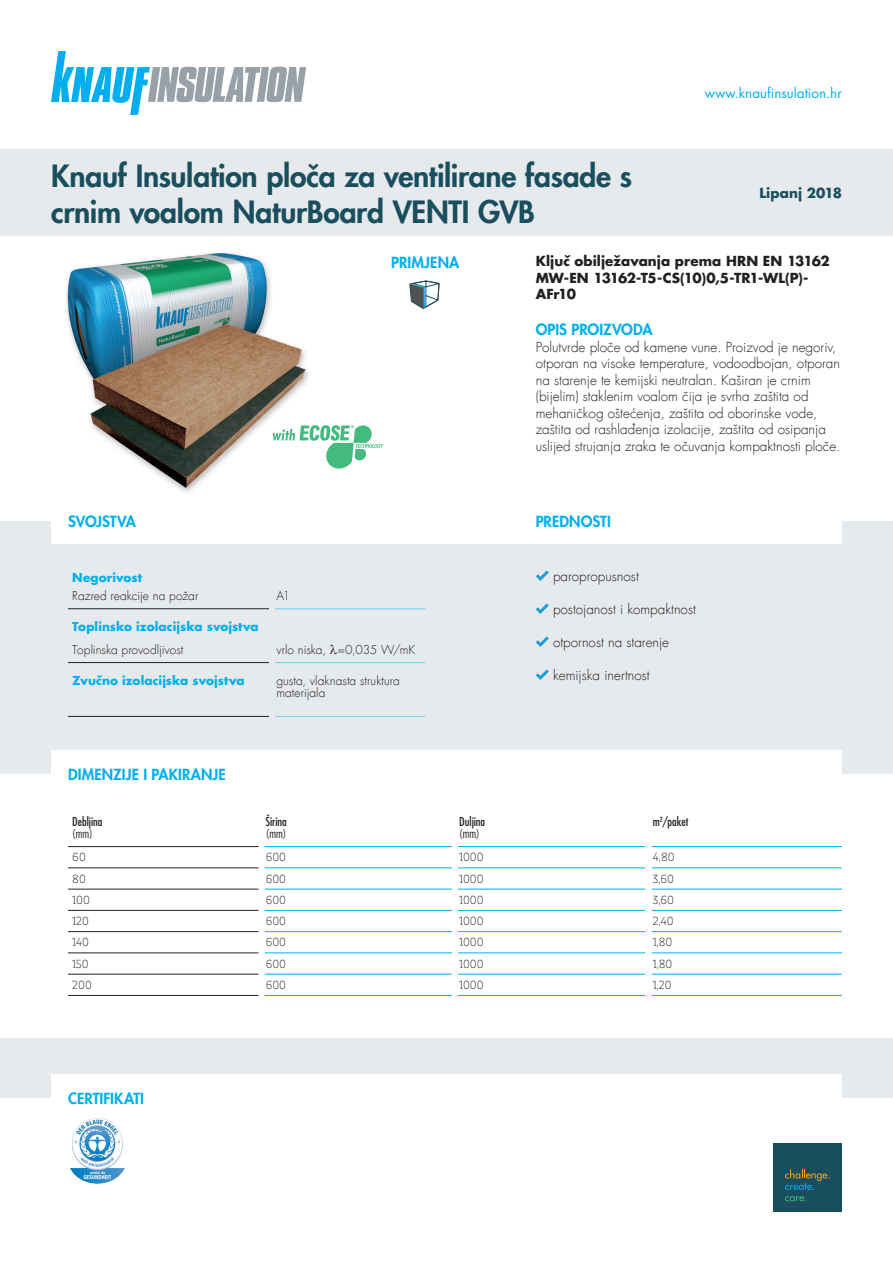
<style>
.page{position:relative;width:893px;height:1263px;background:#fff}
.page>*{position:absolute;margin:0;border:0;box-sizing:border-box;transform-origin:0 0}
.t1{font:30px/36px "Futura LT Heavy";letter-spacing:-.01em;color:#184e5d}
.t2{font:15px "Futura LT Heavy";letter-spacing:.005em;color:#00aeef}
.t3{font:300 13.5px/16.5px "Futura LT";color:#231f20}
.t4{font:700 13.5px/16.5px "Futura X";letter-spacing:.005em;color:#231f20}
.t5{font:13.5px "Futura X";color:#00aeef}
.t6{font:700 13.5px "Futura X";letter-spacing:.005em;color:#184e5d}
.t7{font:300 12px/12px "Futura LT";color:#231f20}
.t8{font:300 12px "Dobra Slab";color:#231f20}
.t9{font:700 12px "Futura X";letter-spacing:.005em;color:#00aeef}
.t10{font:500 condensed 12px "Futura X";color:#231f20}
.t11{font:300 condensed 12px "Futura X";color:#231f20}
</style>
<div class="page">
<svg style="left:51px;top:51px;width:255px;height:64px"></svg>
<div style="left:0;top:149px;width:893px;height:87px;background:#e7eaec"></div>
<div style="left:0;top:1038px;width:893px;height:60px;background:#e7eaec"></div>
<div style="left:51px;top:1074px;width:791px;height:47px;background:#fff"></div>
<img style="left:70px;top:1118px;width:55px;height:66px">
<svg style="left:409px;top:280px;width:31px;height:29px"></svg>
<div style="left:774px;top:1144px;width:68px;height:68px;background:#184e5d"></div>
<svg style="left:785px;top:1169px;width:45px;height:21px"></svg>
<svg style="left:785px;top:1196px;width:21px;height:5px"></svg>
<img style="left:66px;top:253px;width:243px;height:239px">
<svg style="left:273px;top:425px;width:110px;height:44px"></svg>
<div style="left:0;top:521px;width:893px;height:253px;background:#e7eaec"></div>
<div style="left:51px;top:497px;width:472px;height:47px;background:#fff"></div>
<div style="left:51px;top:750px;width:791px;height:47px;background:#fff"></div>
<div style="left:519px;top:497px;width:323px;height:47px;background:#fff"></div>
<hr style="left:68px;top:608px;width:201px;height:1px;background:#231f20">
<hr style="left:68px;top:662px;width:201px;height:1px;background:#231f20">
<hr style="left:68px;top:716px;width:201px;height:1px;background:#231f20">
<hr style="left:275px;top:608px;width:150px;height:1px;background:#6bcff6">
<hr style="left:275px;top:662px;width:150px;height:1px;background:#6bcff6">
<hr style="left:275px;top:716px;width:150px;height:1px;background:#6bcff6">
<svg style="left:536px;top:570px;width:13px;height:11px"></svg>
<svg style="left:536px;top:603px;width:13px;height:11px"></svg>
<svg style="left:536px;top:636px;width:13px;height:11px"></svg>
<svg style="left:536px;top:669px;width:13px;height:11px"></svg>
<svg style="left:68px;top:847px;width:774px;height:148px"></svg>
<hr style="left:264px;top:867px;width:188px;height:1px;background:#00aeef">
<hr style="left:458px;top:867px;width:187px;height:1px;background:#00aeef">
<hr style="left:651px;top:867px;width:191px;height:1px;background:#00aeef">
<hr style="left:264px;top:846px;width:188px;height:1px;background:#00aeef">
<hr style="left:458px;top:846px;width:187px;height:1px;background:#00aeef">
<hr style="left:651px;top:846px;width:191px;height:1px;background:#00aeef">
<hr style="left:264px;top:889px;width:188px;height:1px;background:#00aeef">
<hr style="left:458px;top:889px;width:187px;height:1px;background:#00aeef">
<hr style="left:651px;top:889px;width:191px;height:1px;background:#00aeef">
<hr style="left:264px;top:910px;width:188px;height:1px;background:#00aeef">
<hr style="left:458px;top:910px;width:187px;height:1px;background:#00aeef">
<hr style="left:651px;top:910px;width:191px;height:1px;background:#00aeef">
<hr style="left:264px;top:931px;width:188px;height:1px;background:#00aeef">
<hr style="left:458px;top:931px;width:187px;height:1px;background:#00aeef">
<hr style="left:651px;top:931px;width:191px;height:1px;background:#00aeef">
<hr style="left:264px;top:953px;width:188px;height:1px;background:#00aeef">
<hr style="left:458px;top:953px;width:187px;height:1px;background:#00aeef">
<hr style="left:651px;top:953px;width:191px;height:1px;background:#00aeef">
<hr style="left:264px;top:974px;width:188px;height:1px;background:#00aeef">
<hr style="left:458px;top:974px;width:187px;height:1px;background:#00aeef">
<hr style="left:651px;top:974px;width:191px;height:1px;background:#00aeef">
<hr style="left:264px;top:995px;width:188px;height:1px;background:#00aeef">
<hr style="left:458px;top:995px;width:187px;height:1px;background:#00aeef">
<hr style="left:651px;top:995px;width:191px;height:1px;background:#00aeef">
<div style="left:258px;top:846px;width:6px;height:22px;background:#fff"></div>
<div style="left:452px;top:846px;width:6px;height:22px;background:#fff"></div>
<div style="left:645px;top:846px;width:6px;height:22px;background:#fff"></div>
<div style="left:258px;top:868px;width:6px;height:21px;background:#fff"></div>
<div style="left:452px;top:868px;width:6px;height:21px;background:#fff"></div>
<div style="left:645px;top:868px;width:6px;height:21px;background:#fff"></div>
<div style="left:258px;top:889px;width:6px;height:21px;background:#fff"></div>
<div style="left:452px;top:889px;width:6px;height:21px;background:#fff"></div>
<div style="left:645px;top:889px;width:6px;height:21px;background:#fff"></div>
<div style="left:258px;top:910px;width:6px;height:22px;background:#fff"></div>
<div style="left:452px;top:910px;width:6px;height:22px;background:#fff"></div>
<div style="left:645px;top:910px;width:6px;height:22px;background:#fff"></div>
<div style="left:258px;top:932px;width:6px;height:21px;background:#fff"></div>
<div style="left:452px;top:932px;width:6px;height:21px;background:#fff"></div>
<div style="left:645px;top:932px;width:6px;height:21px;background:#fff"></div>
<div style="left:258px;top:953px;width:6px;height:21px;background:#fff"></div>
<div style="left:452px;top:953px;width:6px;height:21px;background:#fff"></div>
<div style="left:645px;top:953px;width:6px;height:21px;background:#fff"></div>
<div style="left:258px;top:974px;width:6px;height:21px;background:#fff"></div>
<div style="left:452px;top:974px;width:6px;height:21px;background:#fff"></div>
<div style="left:645px;top:974px;width:6px;height:21px;background:#fff"></div>
<hr style="left:68px;top:846px;width:190px;height:1px;background:#231f20">
<hr style="left:68px;top:889px;width:190px;height:1px;background:#231f20">
<hr style="left:68px;top:910px;width:190px;height:1px;background:#231f20">
<hr style="left:68px;top:931px;width:190px;height:1px;background:#231f20">
<hr style="left:68px;top:953px;width:190px;height:1px;background:#231f20">
<hr style="left:68px;top:974px;width:190px;height:1px;background:#231f20">
<hr style="left:68px;top:995px;width:190px;height:1px;background:#231f20">
<hr style="left:68px;top:867px;width:190px;height:1px;background:#231f20">
<h1 class="t1" style="left:51px;top:157px;width:583px">Knauf Insulation ploča za ventilirane fasade s crnim voalom NaturBoard VENTI GVB</h1>
<p class="t5" style="left:705px;top:84px;width:139px">www.knaufinsulation.hr</p>
<p class="t6" style="left:760px;top:184px;width:84px">Lipanj 2018</p>
<p class="t2" style="left:68px;top:512px;width:69px">SVOJSTVA</p>
<p class="t2" style="left:391px;top:252px;width:70px">PRIMJENA</p>
<p class="t4" style="left:536px;top:253px;width:296px">Ključ obilježavanja prema HRN EN 13162<br>MW-EN 13162-T5-CS(10)0,5-TR1-WL(P)-<br>AFr10</p>
<p class="t2" style="left:536px;top:320px;width:118px">OPIS PROIZVODA</p>
<p class="t3" style="left:536px;top:339px;width:306px">Polutvrde ploče od kamene vune. Proizvod je negoriv, otporan na visoke temperature, vodoodbojan, otporan na starenje te kemijski neutralan. Kaširan je crnim (bijelim) staklenim voalom čija je svrha zaštita od mehaničkog oštećenja, zaštita od oborinske vode, zaštita od rashlađenja izolacije, zaštita od osipanja uslijed strujanja zraka te očuvanja kompaktnosti ploče.</p>
<p class="t2" style="left:536px;top:512px;width:77px">PREDNOSTI</p>
<p class="t9" style="left:72px;top:569px;width:71px">Negorivost</p>
<p class="t7" style="left:72px;top:590px;width:128px">Razred reakcije na požar</p>
<p class="t7" style="left:276px;top:590px;width:15px">A1</p>
<p class="t9" style="left:72px;top:619px;width:188px">Toplinsko izolacijska svojstva</p>
<p class="t7" style="left:72px;top:644px;width:113px">Toplinska provodljivost</p>
<p class="t7" style="left:276px;top:644px;width:140px">vrlo niska, =0,035 W/mK</p>
<p class="t9" style="left:72px;top:673px;width:174px">Zvučno izolacijska svojstva</p>
<p class="t7" style="left:276px;top:675px;width:125px">gusta, vlaknasta struktura materijala</p>
<p class="t3" style="left:553px;top:568px;width:87px">paropropusnost</p>
<p class="t3" style="left:553px;top:601px;width:144px">postojanost i kompaktnost</p>
<p class="t3" style="left:553px;top:634px;width:118px">otpornost na starenje</p>
<p class="t3" style="left:553px;top:667px;width:98px">kemijska inertnost</p>
<p class="t2" style="left:68px;top:764px;width:159px">DIMENZIJE I PAKIRANJE</p>
<p class="t10" style="left:72px;top:814px;width:32px">Debljina</p>
<p class="t11" style="left:72px;top:826px;width:22px">(mm)</p>
<p class="t10" style="left:266px;top:814px;width:23px">Širina</p>
<p class="t11" style="left:266px;top:826px;width:22px">(mm)</p>
<p class="t10" style="left:459px;top:814px;width:27px">Duljina</p>
<p class="t11" style="left:459px;top:826px;width:22px">(mm)</p>
<p class="t10" style="left:653px;top:814px;width:37px">m<sup>2</sup>/paket</p>
<p class="t8" style="left:72px;top:850px;width:15px">60</p>
<p class="t8" style="left:266px;top:850px;width:22px">600</p>
<p class="t8" style="left:459px;top:850px;width:26px">1000</p>
<p class="t8" style="left:653px;top:850px;width:23px">4,80</p>
<p class="t8" style="left:72px;top:871px;width:15px">80</p>
<p class="t8" style="left:266px;top:871px;width:22px">600</p>
<p class="t8" style="left:459px;top:871px;width:26px">1000</p>
<p class="t8" style="left:653px;top:871px;width:23px">3,60</p>
<p class="t8" style="left:72px;top:893px;width:19px">100</p>
<p class="t8" style="left:266px;top:893px;width:22px">600</p>
<p class="t8" style="left:459px;top:893px;width:26px">1000</p>
<p class="t8" style="left:653px;top:893px;width:23px">3,60</p>
<p class="t8" style="left:72px;top:914px;width:18px">120</p>
<p class="t8" style="left:266px;top:914px;width:22px">600</p>
<p class="t8" style="left:459px;top:914px;width:26px">1000</p>
<p class="t8" style="left:653px;top:914px;width:23px">2,40</p>
<p class="t8" style="left:72px;top:935px;width:18px">140</p>
<p class="t8" style="left:266px;top:935px;width:22px">600</p>
<p class="t8" style="left:459px;top:935px;width:26px">1000</p>
<p class="t8" style="left:653px;top:935px;width:21px">1,80</p>
<p class="t8" style="left:72px;top:957px;width:18px">150</p>
<p class="t8" style="left:266px;top:957px;width:22px">600</p>
<p class="t8" style="left:459px;top:957px;width:26px">1000</p>
<p class="t8" style="left:653px;top:957px;width:21px">1,80</p>
<p class="t8" style="left:72px;top:978px;width:21px">200</p>
<p class="t8" style="left:266px;top:978px;width:22px">600</p>
<p class="t8" style="left:459px;top:978px;width:26px">1000</p>
<p class="t8" style="left:653px;top:978px;width:20px">1,20</p>
<p class="t2" style="left:68px;top:1088px;width:78px">CERTIFIKATI</p>
</div>
